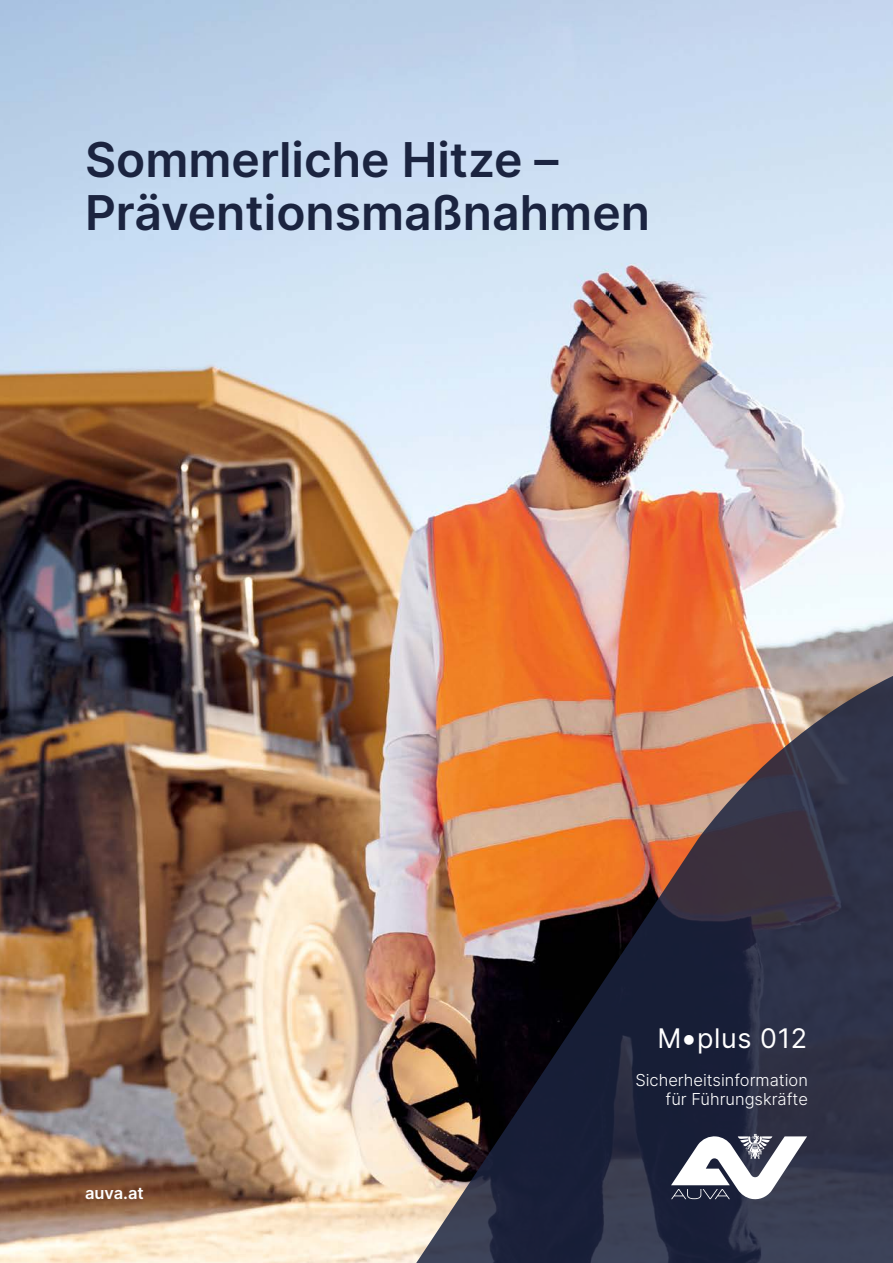
<style>
.page{position:relative;width:893px;height:1263px;background:#fff}
.page>*{position:absolute;margin:0;border:0;box-sizing:border-box;transform-origin:0 0}
.U1_U4_Titel{font:600 48px/52.8px "Inter";color:#1b2440}
.U1_U4_A_Serienkennzeichung_Vorderseite{font:27px "Inter";letter-spacing:.02em;color:#fff}
.U1_U4_U1_Fußzeile_11pt{font:300 16.5px/19.8px "Inter";color:#fff;text-align:right}
.fließtext{font:600 16.5px "Inter";color:#fff}
</style>
<div class="page">
<img style="left:0;top:0;width:893px;height:1263px">
<img style="left:2px;top:612px;width:891px;height:651px">
<svg style="left:671px;top:1134px;width:136px;height:65px"></svg>
<p class="U1_U4_Titel" style="left:85px;top:131px;width:566px">Sommerliche Hitze –<br>Präventionsmaßnahmen</p>
<p class="U1_U4_A_Serienkennzeichung_Vorderseite" style="left:657px;top:1018px;width:151px">M•plus 012</p>
<p class="fließtext" style="left:85px;top:1181px;width:60px">auva.at</p>
<p class="U1_U4_U1_Fußzeile_11pt" style="left:635px;top:1069px;width:174px">Sicherheitsinformation für Führungskräfte</p>
</div>
